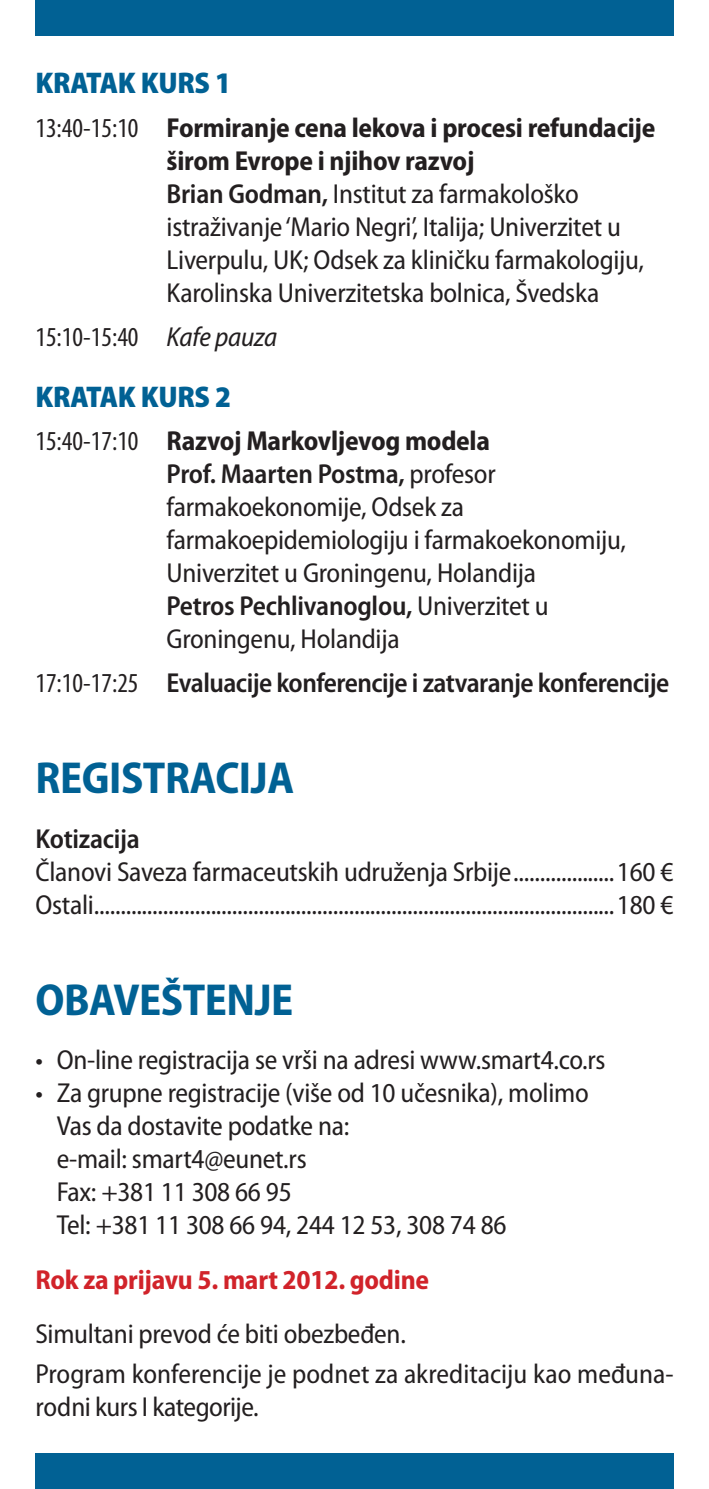
<style>
.page{position:relative;width:709px;height:1489px;background:#fff}
.page>*{position:absolute;margin:0;border:0;box-sizing:border-box;transform-origin:0 0}
.t1{font:700 semi-condensed 45px "Myriad Pro";letter-spacing:-.01em;color:#016194}
.t2{font:900 semi-condensed 30px "Myriad Pro";letter-spacing:-.01em;color:#016194}
.t3{font:semi-condensed 27.5px/33px "Myriad Pro";letter-spacing:-.01em;color:#231f20}
.t4{font:600 semi-condensed 27.5px "Myriad Pro";letter-spacing:-.02em;color:#231f20}
.t5{font:700 semi-condensed 27.5px "Myriad Pro";letter-spacing:-.01em;color:#d1232a}
.t6{font:condensed 27.5px "Myriad Pro";color:#231f20}
.s1{font-stretch:condensed}
.s2{font-weight:700}
.s3{font-weight:600}
.s4{font-style:italic;font-stretch:semi-condensed}
.s5{font-weight:400;font-stretch:condensed}
</style>
<div class="page">
<div style="left:35px;top:0;width:638px;height:35px;background:#016194"></div>
<div style="left:35px;top:1453px;width:638px;height:35px;background:#016194"></div>
<p class="t2" style="left:35px;top:66px;width:197px">KRATAK KURS 1</p>
<p class="t3" style="left:167px;top:112px;width:490px;text-indent:-131px"><span class="s1">13:40-15:10</span> <span class="s2">Formiranje cena lekova i procesi refundacije širom Evrope i njihov razvoj<br></span><span class="s3">Brian Godman,</span> Institut za farmakološko istraživanje ‘Mario Negri’, Italija; Univerzitet u Liverpulu, UK; Odsek za kliničku farmakologiju, Karolinska Univerzitetska bolnica, Švedska</p>
<p class="t6" style="left:35px;top:322px;width:243px">15:10-15:40 <span class="s4">Kafe pauza</span></p>
<p class="t2" style="left:35px;top:379px;width:197px">KRATAK KURS 2</p>
<p class="t3" style="left:167px;top:425px;width:461px;text-indent:-131px"><span class="s1">15:40-17:10</span> <span class="s2">Razvoj Markovljevog modela<br></span><span class="s3">Prof. Maarten Postma,</span> profesor farmakoekonomije, Odsek za farmakoepidemiologiju i farmakoekonomiju, Univerzitet u Groningenu, Holandija<br><span class="s3">Petros Pechlivanoglou,</span> Univerzitet u Groningenu, Holandija</p>
<p class="t4" style="left:35px;top:667px;width:635px"><span class="s5">17:10-17:25</span> Evaluacije konferencije i zatvaranje konferencije</p>
<h1 class="t1" style="left:35px;top:753px;width:260px">REGISTRACIJA</h1>
<p class="t4" style="left:35px;top:823px;width:106px">Kotizacija</p>
<p class="t3" style="left:35px;top:855px;width:639px">Članovi Saveza farmaceutskih udruženja Srbije...................160 €<br>Ostali..................................................................................................180 €</p>
<h1 class="t1" style="left:35px;top:974px;width:259px">OBAVEŠTENJE</h1>
<p class="t3" style="left:35px;top:1043px;width:571px">• On-line registracija se vrši na adresi www.smart4.co.rs</p>
<p class="t3" style="left:57px;top:1076px;width:533px;text-indent:-21px">• Za grupne registracije (više od 10 učesnika), molimo Vas da dostavite podatke na:<br>е-mail: smart4@eunet.rs<br>Fax: +381 11 308 66 95<br>Tel: +381 11 308 66 94, 244 12 53, 308 74 86</p>
<p class="t5" style="left:35px;top:1263px;width:395px">Rok za prijavu 5. mart 2012. godine</p>
<p class="t3" style="left:35px;top:1313px;width:639px;line-height:40px">Simultani prevod će biti obezbeđen.<br>Program konferencije je podnet za akreditaciju kao međuna-</p>
<p class="t3" style="left:35px;top:1390px;width:225px">rodni kurs I kategorije.</p>
</div>
